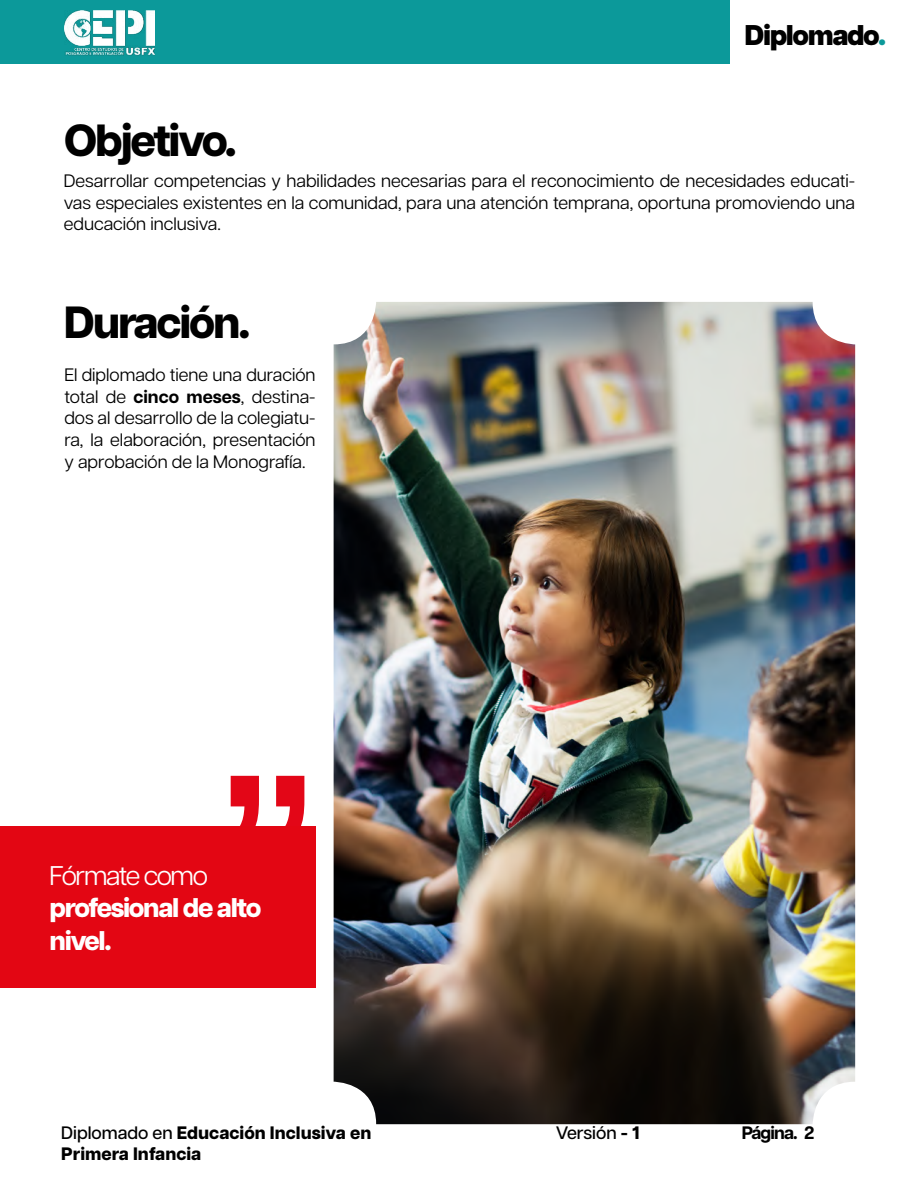
<style>
.page{position:relative;width:919px;height:1188px;background:#fff}
.page>*{position:absolute;margin:0;border:0;box-sizing:border-box;transform-origin:0 0}
.t1{font:300px "Arial";color:#e30617}
.t2{font:800 45px "Articulat CF";letter-spacing:-.05em;color:#000}
.t3{font:800 28.5px "Articulat CF";letter-spacing:-.05em;color:#000}
.t4{font:800 27px/32.4px "Articulat CF";letter-spacing:-.05em;color:#fff}
.t5{font:27px "Articulat CF";letter-spacing:-.05em;color:#fff}
.t6{font:18px/21.6px "Articulat CF";color:#000;text-align:justify}
.t7{font:800 18px/21.6px "Articulat CF";color:#000}
.t8{font:500 18px "Articulat CF";color:#000}
.t9{font:700 18px "Articulat CF";letter-spacing:-.05em;color:#000}
.s1{color:#0c999a}
.s2{font-weight:700}
.s3{font-weight:500}
.s4{font-weight:800}
</style>
<div class="page">
<div style="left:0;top:0;width:729px;height:64px;background:#0c999a"></div>
<img style="left:65px;top:10px;width:90px;height:46px">
<img style="left:333px;top:302px;width:522px;height:822px">
<div style="left:0;top:826px;width:315px;height:162px;background:#e30613"></div>
<h2 class="t2" style="left:64px;top:114px;width:174px">Objetivo.</h2>
<h3 class="t3" style="left:744px;top:18px;width:143px">Diplomado<span class="s1">.</span></h3>
<p class="t6" style="left:64px;top:170px;width:792px">Desarrollar competencias y habilidades necesarias para el reconocimiento de necesidades educati&shy;vas especiales existentes en la comunidad, para una atención temprana, oportuna promoviendo una educación inclusiva.</p>
<h2 class="t2" style="left:64px;top:296px;width:188px">Duración.</h2>
<p class="t6" style="left:64px;top:364px;width:253px">El diplomado tiene una duración total de <span class="s2">cinco meses</span>, destina&shy;dos al desarrollo de la colegiatu&shy;ra, la elaboración, presentación y aprobación de la Monografía.</p>
<h1 class="t1" style="left:218px;top:681px;width:101px">”</h1>
<h3 class="t5" style="left:50px;top:860px;width:160px">Fórmate como</h3>
<h3 class="t4" style="left:50px;top:894px;width:213px">profesional de alto nivel.</h3>
<p class="t7" style="left:61px;top:1123px;width:311px"><span class="s3">Diplomado en</span> Educación Inclusiva en<br>Primera Infancia</p>
<p class="t8" style="left:555px;top:1122px;width:86px">Versión <span class="s4">- 1</span></p>
<p class="t9" style="left:741px;top:1122px;width:74px">Página. 2</p>
</div>
